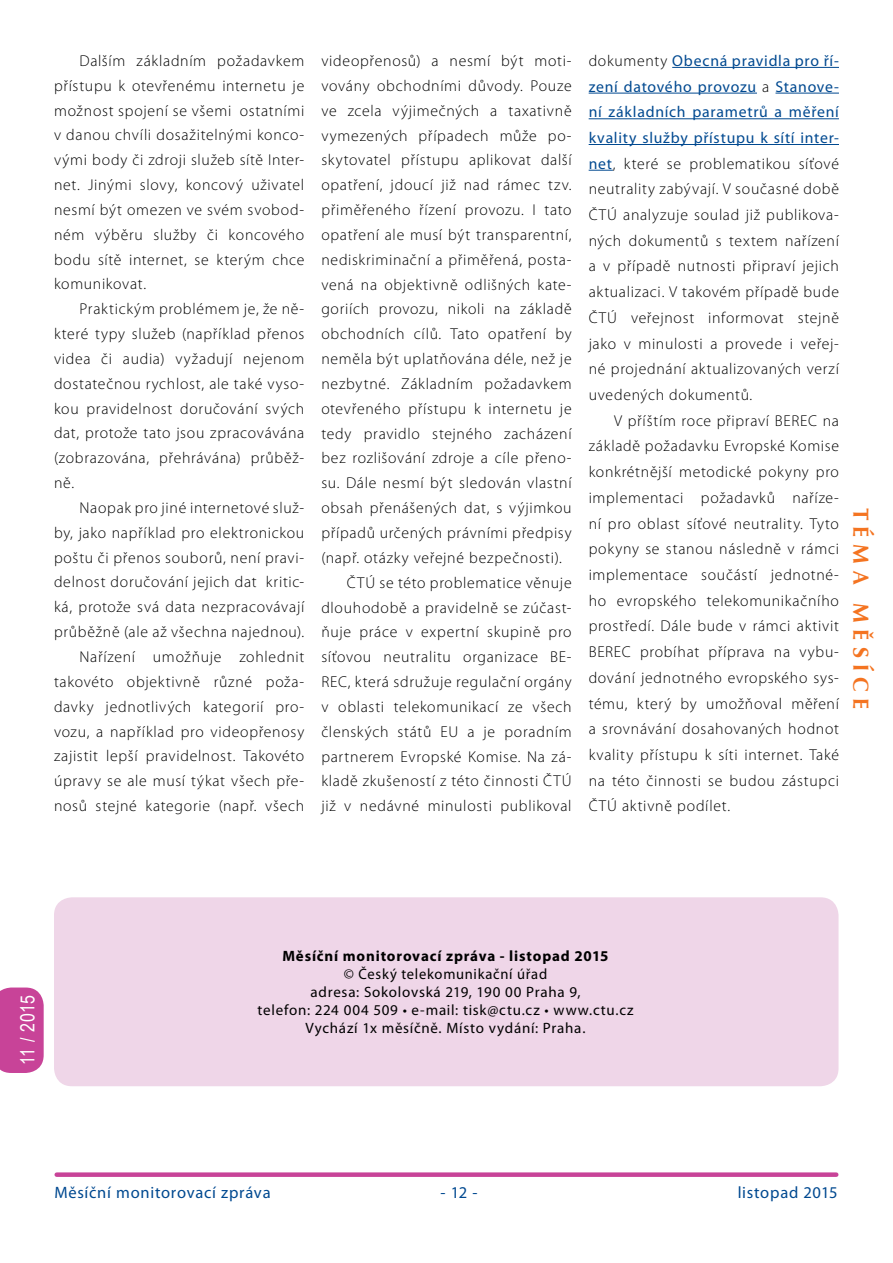
<style>
.page{position:relative;width:893px;height:1263px;background:#fff}
.page>*{position:absolute;margin:0;border:0;box-sizing:border-box;transform-origin:0 0}
.t1{font:700 22.5px "Vera Humana 95";letter-spacing:.28em;color:#f47421}
.t2{font:19.5px "Arial Narrow";letter-spacing:.015em;color:#fff}
.t3{font:16.5px "Myriad Pro";letter-spacing:.045em;color:#004990}
.t4{font:300 15.75px/24.9px "Myriad Pro";letter-spacing:.045em;color:#000;text-align:justify}
.t5{font:15px/18px "Myriad Pro";letter-spacing:.05em;color:#000;text-align:center}
.t6{font:700 15px "Myriad Pro";letter-spacing:.055em;color:#000}
.s1{font-weight:400;color:#004990}
</style>
<div class="page">
<div style="left:57px;top:1172px;width:779px;height:5px;background:#c84398"></div>
<hr style="left:672px;top:67px;width:167px;height:1px;background:#004990">
<hr style="left:589px;top:93px;width:168px;height:1px;background:#004990">
<hr style="left:775px;top:93px;width:64px;height:1px;background:#004990">
<hr style="left:589px;top:118px;width:250px;height:1px;background:#004990">
<hr style="left:589px;top:144px;width:250px;height:1px;background:#004990">
<svg style="left:589px;top:170px;width:24px;height:1px"></svg>
<div style="left:54px;top:897px;width:784px;height:189px;background:#efd6e8;border-radius:18px"></div>
<svg style="left:0;top:987px;width:44px;height:86px;background:#cb4d9d"></svg>
<p class="t4" style="left:54px;top:48px;width:252px;text-indent:26px">Dalším základním požadavkem přístupu k otevřenému internetu je možnost spojení se všemi ostatními v danou chvíli dosažitelnými konco&shy;vými body či zdroji služeb sítě Inter&shy;net. Jinými slovy, koncový uživatel nesmí být omezen ve svém svobod&shy;ném výběru služby či koncového bodu sítě internet, se kterým chce komunikovat.</p>
<p class="t4" style="left:54px;top:296px;width:252px;text-indent:26px">Praktickým problémem je, že ně&shy;které typy služeb (například přenos videa či audia) vyžadují nejenom dostatečnou rychlost, ale také vyso&shy;kou pravidelnost doručování svých dat, protože tato jsou zpracovávána (zobrazována, přehrávána) průběž&shy;ně.</p>
<p class="t4" style="left:54px;top:495px;width:252px;text-align:right">Naopak pro jiné internetové služ-<br>by, jako například pro elektronickou poštu či přenos souborů, není pravi&shy;delnost doručování jejich dat kritic&shy;ká, protože svá data nezpracovávají průběžně (ale až všechna najednou).<br>Nařízení umožňuje zohlednit takovéto objektivně různé poža&shy;davky jednotlivých kategorií pro&shy;vozu, a například pro videopřenosy zajistit lepší pravidelnost. Takovéto úpravy se ale musí týkat všech pře&shy;nosů stejné kategorie (např. všech</p>
<p class="t4" style="left:321px;top:48px;width:252px">videopřenosů) a nesmí být moti-</p>
<p class="t4" style="left:321px;top:73px;width:252px">vovány obchodními důvody. Pouze</p>
<p class="t4" style="left:321px;top:98px;width:252px">ve zcela výjimečných a taxativně</p>
<p class="t4" style="left:321px;top:123px;width:252px">vymezených případech může po-</p>
<p class="t4" style="left:321px;top:148px;width:252px">skytovatel přístupu aplikovat další</p>
<p class="t4" style="left:321px;top:172px;width:252px">opatření, jdoucí již nad rámec tzv.</p>
<p class="t4" style="left:321px;top:197px;width:252px">přiměřeného řízení provozu. I tato</p>
<p class="t4" style="left:321px;top:222px;width:252px">opatření ale musí být transparentní,</p>
<p class="t4" style="left:321px;top:247px;width:252px">nediskriminační a přiměřená, posta-</p>
<p class="t4" style="left:321px;top:272px;width:252px">vená na objektivně odlišných kate-</p>
<p class="t4" style="left:321px;top:297px;width:252px">goriích provozu, nikoli na základě</p>
<p class="t4" style="left:321px;top:321px;width:252px">obchodních cílů. Tato opatření by</p>
<p class="t4" style="left:321px;top:346px;width:252px">neměla být uplatňována déle, než je</p>
<p class="t4" style="left:321px;top:371px;width:252px">nezbytné. Základním požadavkem</p>
<p class="t4" style="left:321px;top:396px;width:252px">otevřeného přístupu k internetu je</p>
<p class="t4" style="left:321px;top:421px;width:252px">tedy pravidlo stejného zacházení</p>
<p class="t4" style="left:321px;top:446px;width:252px">bez rozlišování zdroje a cíle přeno-</p>
<p class="t4" style="left:321px;top:470px;width:252px">su. Dále nesmí být sledován vlastní</p>
<p class="t4" style="left:321px;top:495px;width:252px">obsah přenášených dat, s výjimkou</p>
<p class="t4" style="left:321px;top:520px;width:252px">případů určených právními předpisy</p>
<p class="t4" style="left:321px;top:545px;width:242px">(např. otázky veřejné bezpečnosti).</p>
<p class="t4" style="left:347px;top:570px;width:226px">ČTÚ se této problematice věnuje</p>
<p class="t4" style="left:321px;top:595px;width:252px">dlouhodobě a pravidelně se zúčast-</p>
<p class="t4" style="left:321px;top:619px;width:252px">ňuje práce v expertní skupině pro</p>
<p class="t4" style="left:321px;top:644px;width:252px">síťovou neutralitu organizace BE-</p>
<p class="t4" style="left:321px;top:669px;width:252px">REC, která sdružuje regulační orgány</p>
<p class="t4" style="left:321px;top:694px;width:252px">v oblasti telekomunikací ze všech</p>
<p class="t4" style="left:321px;top:719px;width:252px">členských států EU a je poradním</p>
<p class="t4" style="left:321px;top:744px;width:252px">partnerem Evropské Komise. Na zá-</p>
<p class="t4" style="left:321px;top:768px;width:252px">kladě zkušeností z této činnosti ČTÚ</p>
<p class="t4" style="left:321px;top:793px;width:252px">již v nedávné minulosti publikoval</p>
<p class="t4" style="left:589px;top:48px;width:252px;line-height:25.7px">dokumenty <span class="s1">Obecná pravidla pro ří&shy;zení datového provozu</span> a <span class="s1">Stanove&shy;ní základních parametrů a měření kvality služby přístupu k sítí inter&shy;net</span>, které se problematikou síťové neutrality zabývají. V současné době ČTÚ analyzuje soulad již publikova&shy;ných dokumentů s textem nařízení a v případě nutnosti připraví jejich aktualizaci. V takovém případě bude ČTÚ veřejnost informovat stejně jako v minulosti a provede i veřej&shy;né projednání aktualizovaných verzí uvedených dokumentů.</p>
<p class="t4" style="left:589px;top:407px;width:252px;line-height:25.7px;text-indent:26px">V příštím roce připraví BEREC na základě požadavku Evropské Komise konkrétnější metodické pokyny pro implementaci požadavků naříze&shy;ní pro oblast síťové neutrality. Tyto pokyny se stanou následně v rámci implementace součástí jednotné&shy;ho evropského telekomunikačního prostředí. Dále bude v rámci aktivit BEREC probíhat příprava na vybu&shy;dování jednotného evropského sys&shy;tému, který by umožňoval měření a srovnávání dosahovaných hodnot kvality přístupu k síti internet. Také na této činnosti se budou zástupci ČTÚ aktivně podílet.</p>
<h1 class="t1" style="left:875px;top:508px;width:203px;rotate:90deg">TÉMA MĚSÍCE</h1>
<p class="t2" style="left:13px;top:1065px;width:72px;rotate:-90deg">11 / 2015</p>
<p class="t6" style="left:282px;top:948px;width:328px">Měsíční monitorovací zpráva - listopad 2015</p>
<p class="t5" style="left:257px;top:966px;width:378px">© Český telekomunikační úřad<br>adresa: Sokolovská 219, 190 00 Praha 9,<br>telefon: 224 004 509 • e-mail: tisk@ctu.cz • www.ctu.cz Vychází 1x měsíčně. Místo vydání: Praha.</p>
<p class="t3" style="left:54px;top:1183px;width:218px">Měsíční monitorovací zpráva</p>
<p class="t3" style="left:441px;top:1183px;width:38px">- 12 -</p>
<p class="t3" style="left:738px;top:1183px;width:102px">listopad 2015</p>
</div>
